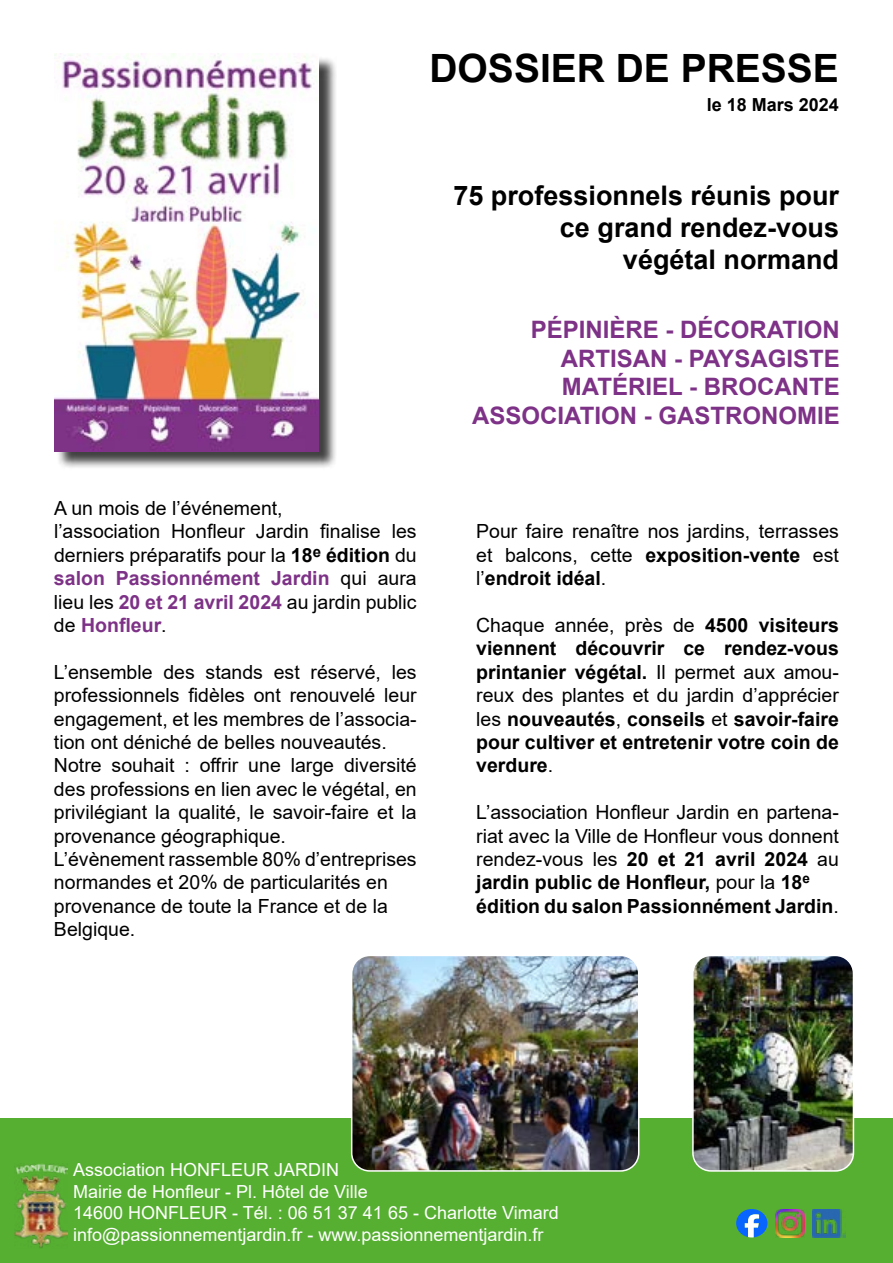
<style>
.page{position:relative;width:893px;height:1263px;background:#fff}
.page>*{position:absolute;margin:0;border:0;box-sizing:border-box;transform-origin:0 0}
.t1{font:700 39px "Arial";color:#000}
.t2{font:700 27px/32.4px "Arial";color:#000;text-align:right}
.t3{font:700 24px/28.8px "Arial";color:#7e3287;text-align:right}
.t4{font:19.5px/23.4px "Arial";color:#000}
.t5{font:700 19.5px/23.4px "Arial";color:#000;text-align:justify}
.t6{font:18px/21.6px "Arial";color:#fff}
.t7{font:700 18px "Arial";color:#000}
.s1{font-weight:700}
.s2{font-weight:700;color:#7e3287}
.s3{font-weight:400}
</style>
<div class="page">
<div style="left:0;top:1118px;width:893px;height:145px;background:#56af31"></div>
<img style="left:14px;top:1164px;width:53px;height:84px">
<img style="left:776px;top:1209px;width:28px;height:29px">
<svg style="left:736px;top:1209px;width:31px;height:28px"></svg>
<img style="left:354px;top:958px;width:285px;height:211px">
<div style="left:351px;top:955px;width:288px;height:217px;border:2px solid #fff;border-radius:18px"></div>
<img style="left:695px;top:958px;width:158px;height:211px">
<div style="left:692px;top:955px;width:162px;height:217px;border:2px solid #fff;border-radius:18px"></div>
<img style="left:812px;top:1209px;width:34px;height:29px">
<div style="left:57px;top:56px;width:280px;height:414px;background:#000;opacity:.75"></div>
<img style="left:54px;top:54px;width:265px;height:397px">
<h1 class="t1" style="left:429px;top:41px;width:411px">DOSSIER DE PRESSE</h1>
<p class="t7" style="left:707px;top:92px;width:134px">le 18 Mars 2024</p>
<h2 class="t2" style="left:453px;top:179px;width:387px">75 professionnels réunis pour ce grand rendez-vous<br>végétal normand</h2>
<p class="t4" style="left:54px;top:496px;width:364px">A un mois de l’événement,<br>l’association Honfleur Jardin finalise les derniers préparatifs pour la <span class="s1">18</span><sup>e</sup> <span class="s1">édition</span> du <span class="s2">salon Passionnément Jardin</span> qui aura lieu les <span class="s2">20 et 21 avril 2024</span> au jardin public de <span class="s2">Honfleur</span>.</p>
<p class="t4" style="left:54px;top:660px;width:364px">L’ensemble des stands est réservé, les professionnels fidèles ont renouvelé leur engagement, et les membres de l’associa&shy;tion ont déniché de belles nouveautés.<br>Notre souhait : offrir une large diversité des professions en lien avec le végétal, en privilégiant la qualité, le savoir-faire et la provenance géographique.<br>L’évènement rassemble 80% d’entreprises normandes et 20% de particularités en provenance de toute la France et de la Belgique.</p>
<p class="t3" style="left:472px;top:315px;width:369px">PÉPINIÈRE - DÉCORATION<br>ARTISAN - PAYSAGISTE<br>MATÉRIEL - BROCANTE<br>ASSOCIATION - GASTRONOMIE</p>
<p class="t4" style="left:476px;top:520px;width:364px;text-align:justify">Pour faire renaître nos jardins, terrasses et balcons, cette <span class="s1">exposition-vente</span> est l’<span class="s1">endroit idéal</span>.</p>
<p class="t5" style="left:476px;top:614px;width:364px"><span class="s3">Chaque année, près de</span> 4500 visiteurs viennent découvrir ce rendez-vous printanier végétal. <span class="s3">Il permet aux amou&shy;reux des plantes et du jardin d’apprécier les</span> nouveautés<span class="s3">,</span> conseils <span class="s3">et</span> savoir-faire pour cultiver et entretenir votre coin de verdure<span class="s3">.</span></p>
<p class="t4" style="left:476px;top:800px;width:364px">L’association Honfleur Jardin en partena&shy;riat avec la Ville de Honfleur vous donnent rendez-vous les <span class="s1">20 et 21 avril 2024</span> au <span class="s1">jardin public de Honfleur,</span> pour la <span class="s1">18</span><sup>e </sup><span class="s1">édition du salon Passionnément Jardin</span>.</p>
<p class="t6" style="left:73px;top:1159px;width:487px">Association HONFLEUR JARDIN<br>Mairie de Honfleur - Pl. Hôtel de Ville<br>14600 HONFLEUR - Tél. : 06 51 37 41 65 - Charlotte Vimard info@passionnementjardin.fr - www.passionnementjardin.fr</p>
</div>
